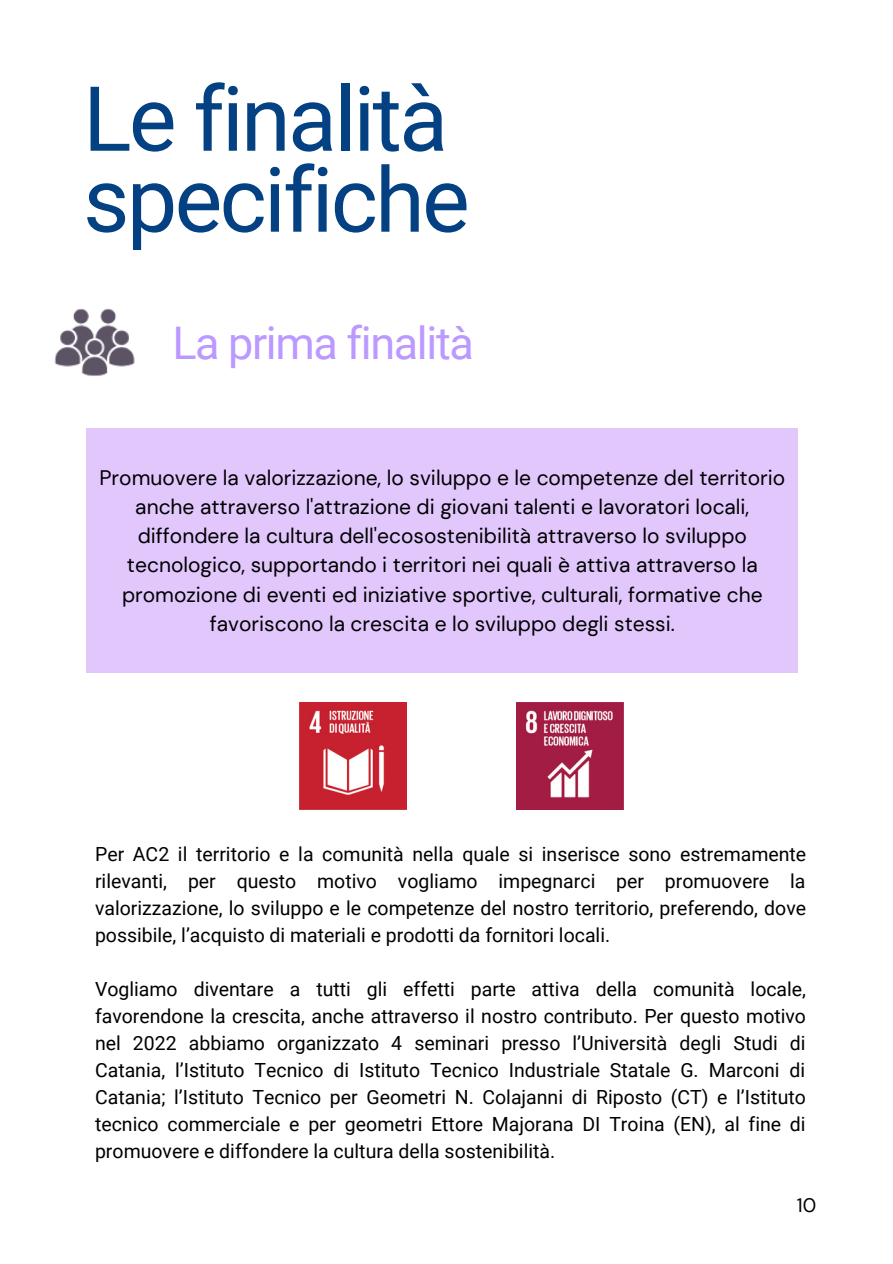
<style>
.page{position:relative;width:893px;height:1264px;background:#fff}
.page>*{position:absolute;margin:0;border:0;box-sizing:border-box;transform-origin:0 0}
.t1{font:89.85px/81px "Roboto";letter-spacing:-.03em;color:#034182}
.t2{font:45px "Roboto";letter-spacing:-.03em;color:#b9f}
.t3{font:21px/29.2px "DM Sans";color:#000;text-align:center}
.t4{font:19.5px/27px "Roboto";color:#000;text-align:justify}
.t5{font:19.5px "DM Sans";color:#000}
</style>
<div class="page">
<div style="left:87px;top:428px;width:711px;height:245px;background:#e2c7fd"></div>
<img style="left:54px;top:308px;width:81px;height:68px">
<img style="left:299px;top:702px;width:107px;height:107px">
<img style="left:516px;top:702px;width:107px;height:107px">
<p class="t1" style="left:83px;top:79px;width:388px">Le finalità specifiche</p>
<p class="t2" style="left:172px;top:317px;width:303px">La prima finalità</p>
<p class="t3" style="left:99px;top:463px;width:687px">Promuovere la valorizzazione, lo sviluppo e le competenze del territorio anche attraverso l'attrazione di giovani talenti e lavoratori locali, diffondere la cultura dell'ecosostenibilità attraverso lo sviluppo tecnologico, supportando i territori nei quali è attiva attraverso la promozione di eventi ed iniziative sportive, culturali, formative che favoriscono la crescita e lo sviluppo degli stessi.</p>
<p class="t4" style="left:95px;top:840px;width:712px">Per AC2 il territorio e la comunità nella quale si inserisce sono estremamente rilevanti, per questo motivo vogliamo impegnarci per promuovere la valorizzazione, lo sviluppo e le competenze del nostro territorio, preferendo, dove possibile, l’acquisto di materiali e prodotti da fornitori locali.</p>
<p class="t4" style="left:95px;top:975px;width:712px">Vogliamo diventare a tutti gli effetti parte attiva della comunità locale, favorendone la crescita, anche attraverso il nostro contributo. Per questo motivo nel 2022 abbiamo organizzato 4 seminari presso l’Università degli Studi di Catania, l’Istituto Tecnico di Istituto Tecnico Industriale Statale G. Marconi di Catania; l’Istituto Tecnico per Geometri N. Colajanni di Riposto (CT) e l’Istituto tecnico commerciale e per geometri Ettore Majorana DI Troina (EN), al fine di promuovere e diffondere la cultura della sostenibilità.</p>
<p class="t5" style="left:796px;top:1192px;width:21px">10</p>
</div>
